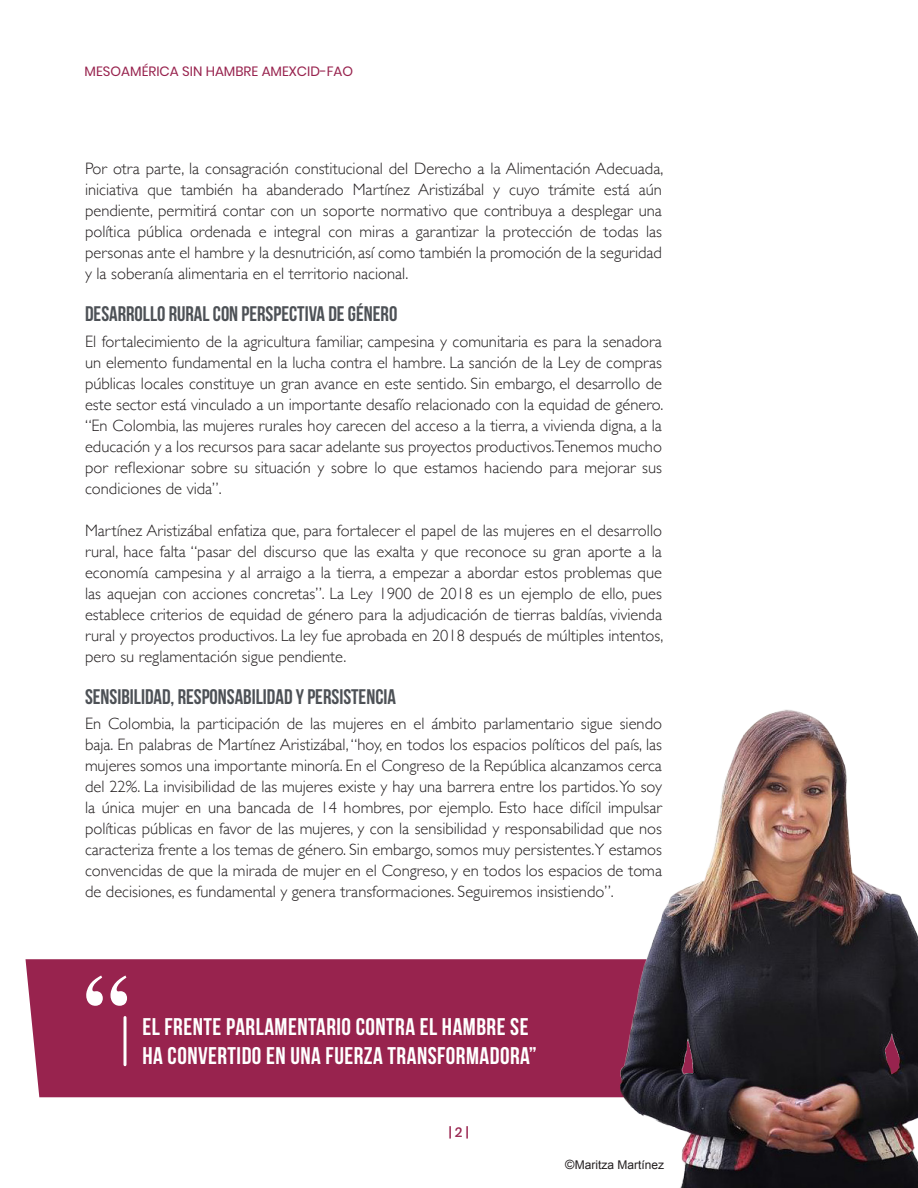
<style>
.page{position:relative;width:918px;height:1188px;background:#fff}
.page>*{position:absolute;margin:0;border:0;box-sizing:border-box;transform-origin:0 0}
.t1{font:700 90px "Times";color:#fff}
.t2{font:700 24px "Bebas Neue";letter-spacing:.02em;color:#fff}
.t3{font:700 21px "Bebas Neue";color:#4d5156}
.t4{font:300 16.5px/21px "Gill Sans";color:#231f20;text-align:justify}
.t5{font:13.5px "Poppins";color:#98234e}
.t6{font:500 13.5px "Poppins";color:#98234e}
.t7{font:12px "Arial";color:#231f20}
.s1{font-size:12.75px}
</style>
<div class="page">
<div style="left:26px;top:959px;width:594px;height:138px;background:#98234e"></div>
<img style="left:620px;top:709px;width:298px;height:479px">
<hr style="left:124px;top:1017px;width:3px;height:48px;background:#fff">
<p class="t5" style="left:85px;top:63px;width:270px">MESOAMÉRICA SIN HAMBRE AMEXCID-FAO</p>
<p class="t4" style="left:85px;top:158px;width:580px">Por otra parte, la consagración constitucional del Derecho a la Alimentación Adecuada, iniciativa que también ha abanderado Martínez Aristizábal y cuyo trámite está aún pendiente, permitirá contar con un soporte normativo que contribuya a desplegar una política pública ordenada e integral con miras a garantizar la protección de todas las personas ante el hambre y la desnutrición, así como también la promoción de la seguridad y la soberanía alimentaria en el territorio nacional.</p>
<p class="t3" style="left:85px;top:303px;width:314px">DESARROLLO RURAL CON PERSPECTIVA DE GÉNERO</p>
<p class="t4" style="left:85px;top:330px;width:580px">El fortalecimiento de la agricultura familiar, campesina y comunitaria es para la senadora un elemento fundamental en la lucha contra el hambre. La sanción de la Ley de compras públicas locales constituye un gran avance en este sentido. Sin embargo, el desarrollo de este sector está vinculado a un importante desafío relacionado con la equidad de género. “En Colombia, las mujeres rurales hoy carecen del acceso a la tierra, a vivienda digna, a la educación y a los recursos para sacar adelante sus proyectos productivos.Tenemos mucho por reflexionar sobre su situación y sobre lo que estamos haciendo para mejorar sus condiciones de vida”.</p>
<p class="t4" style="left:85px;top:519px;width:580px">Martínez Aristizábal enfatiza que, para fortalecer el papel de las mujeres en el desarrollo rural, hace falta “pasar del discurso que las exalta y que reconoce su gran aporte a la economía campesina y al arraigo a la tierra, a empezar a abordar estos problemas que las aquejan con acciones concretas”. La Ley 1900 de 2018 es un ejemplo de ello, pues establece criterios de equidad de género para la adjudicación de tierras baldías, vivienda rural y proyectos productivos. La ley fue aprobada en 2018 después de múltiples intentos, pero su reglamentación sigue pendiente.</p>
<p class="t3" style="left:85px;top:685px;width:312px">SENSIBILIDAD, RESPONSABILIDAD Y PERSISTENCIA</p>
<p class="t4" style="left:85px;top:712px;width:579px">En Colombia, la participación de las mujeres en el ámbito parlamentario sigue siendo baja. En palabras de Martínez Aristizábal, “hoy, en todos los espacios políticos del país, las mujeres somos una importante minoría. En el Congreso de la República alcanzamos cerca del 22%. La invisibilidad de las mujeres existe y hay una barrera entre los partidos. Yo soy la única mujer en una bancada de 14 hombres, por ejemplo. Esto hace difícil impulsar políticas públicas en favor de las mujeres, y con la sensibilidad y responsabilidad que nos caracteriza frente a los temas de género. Sin embargo, somos muy persistentes.Y estamos convencidas de que la mirada de mujer en el Congreso, y en todos los espacios de toma de decisiones, es fundamental y genera transformaciones. Seguiremos insistiendo”.</p>
<p class="t1" style="left:83px;top:921px;width:46px">“</p>
<p class="t2" style="left:142px;top:1014px;width:388px">EL FRENTE PARLAMENTARIO CONTRA EL HAMBRE SE</p>
<p class="t2" style="left:142px;top:1043px;width:396px">HA CONVERTIDO EN UNA FUERZA TRANSFORMADORA”</p>
<p class="t6" style="left:449px;top:1124px;width:22px">| 2 |</p>
<p class="t7" style="left:565px;top:1157px;width:100px"><span class="s1">©</span>Maritza Martínez</p>
</div>
